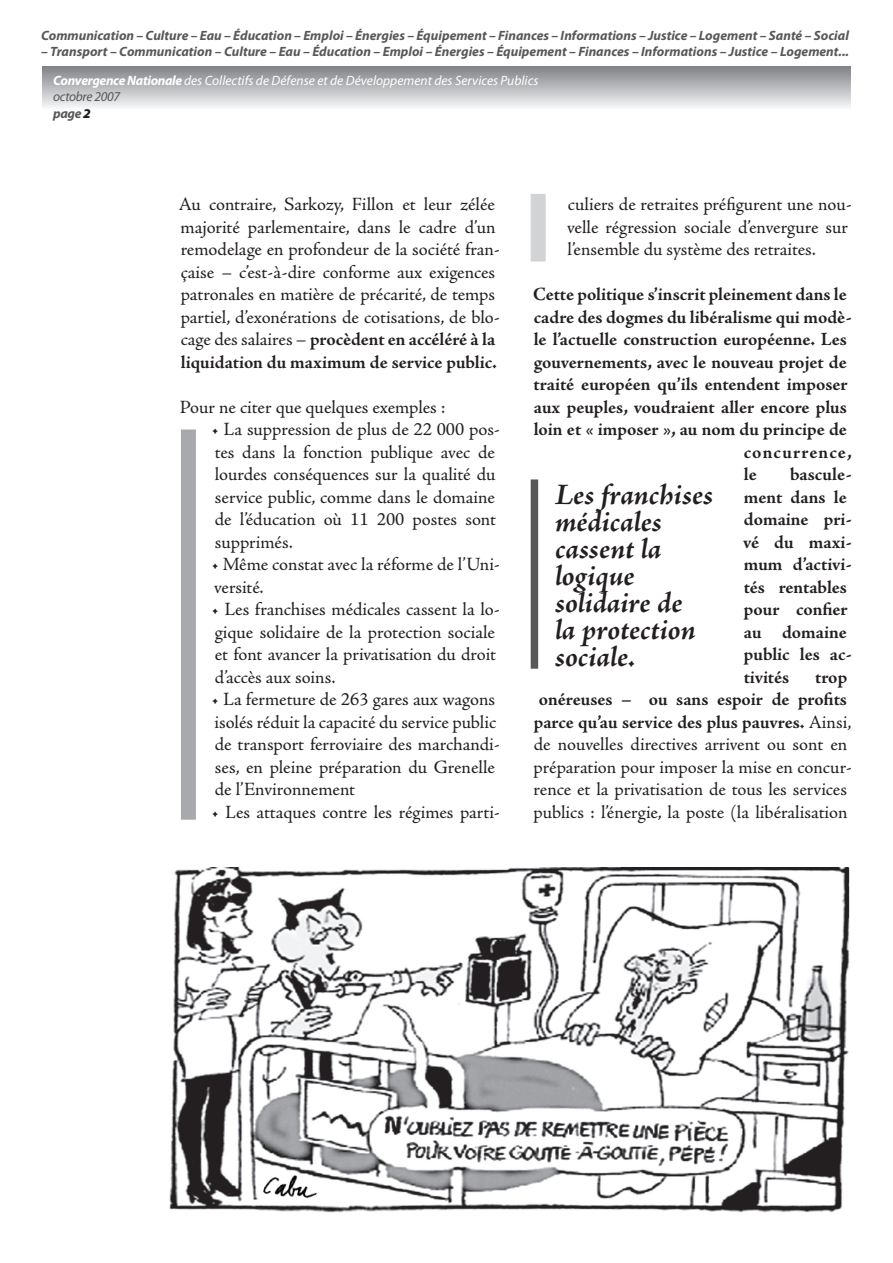
<style>
.page{position:relative;width:893px;height:1263px;background:#fff}
.page>*{position:absolute;margin:0;border:0;box-sizing:border-box;transform-origin:0 0}
.t1{font:italic 700 30px/27px "Adobe Jenson Pro";color:#231f20}
.t2{font:18.75px/22.5px "Adobe Jenson Pro";letter-spacing:-.005em;color:#231f20}
.t3{font:700 18.75px/22.5px "Adobe Jenson Pro";letter-spacing:-.005em;color:#231f20}
.t4{font:700 18.75px "Adobe Jenson Pro";letter-spacing:.055em;color:#231f20}
.t5{font:italic 700 13.5px/29.1px "Myriad Pro";color:#57585a}
.t6{font:italic 13.5px/16.2px "Myriad Pro";letter-spacing:-.025em;color:#57585a}
.s1{color:#fff}
.s2{font-weight:400;color:#fff}
.s3{font-weight:700}
.s4{font-weight:900;color:#231f20}
</style>
<div class="page">
<div style="left:43px;top:67px;width:807px;height:42px;background:linear-gradient(to bottom,#818387,#f4f5f6)"></div>
<div style="left:181px;top:429px;width:15px;height:391px;background:#a8a9ad"></div>
<div style="left:531px;top:479px;width:7px;height:190px;background:#57585a"></div>
<img style="left:169px;top:867px;width:681px;height:346px">
<img style="left:254px;top:1164px;width:70px;height:48px">
<div style="left:531px;top:194px;width:15px;height:67px;background:#d2d3d5"></div>
<p class="t5" style="left:41px;top:20px;width:809px">Communication – Culture – Eau – Éducation – Emploi – Énergies – Équipement – Finances – Informations – Justice – Logement – Santé – Social</p>
<p class="t5" style="left:53px;top:37px;width:797px;text-indent:-12px">– Transport – Communication – Culture – Eau – Éducation – Emploi – Énergies – Équipement – Finances – Informations – Justice – Logement...<br><span class="s1">Convergence Nationale</span> <span class="s2">des Collectifs de Défense et de Développement des Services Publics</span></p>
<p class="t6" style="left:53px;top:89px;width:68px">octobre 2007 <span class="s3">page</span> <span class="s4">2</span></p>
<p class="t2" style="left:179px;top:194px;width:323px">Au contraire, Sarkozy, Fillon et leur zélée majorité parlementaire, dans le cadre d’un remodelage en profondeur de la société fran&shy;çaise – c’est-à-dire conforme aux exigences patronales en matière de précarité, de temps partiel, d’exonérations de cotisations, de blo&shy;cage des salaires – <span class="s3">procèdent en accéléré à la liquidation du maximum de service public.</span></p>
<p class="t2" style="left:180px;top:396px;width:267px">Pour ne citer que quelques exemples :</p>
<p class="t2" style="left:211px;top:419px;width:290px">• La suppression de plus de 22 000 pos&shy;tes dans la fonction publique avec de lourdes conséquences sur la qualité du service public, comme dans le domaine de l’éducation où 11 200 postes sont supprimés.</p>
<p class="t2" style="left:211px;top:554px;width:290px">• Même constat avec la réforme de l’Uni&shy;versité.</p>
<p class="t2" style="left:211px;top:599px;width:290px">• Les franchises médicales cassent la lo&shy;gique solidaire de la protection sociale et font avancer la privatisation du droit d’accès aux soins.</p>
<p class="t2" style="left:211px;top:689px;width:290px">• La fermeture de 263 gares aux wagons isolés réduit la capacité du service public de transport ferroviaire des marchandi&shy;ses, en pleine préparation du Grenelle de l’Environnement</p>
<p class="t2" style="left:211px;top:801px;width:290px">• Les attaques contre les régimes parti-</p>
<p class="t2" style="left:567px;top:194px;width:286px">culiers de retraites préfigurent une nou&shy;velle régression sociale d’envergure sur l’ensemble du système des retraites.</p>
<p class="t3" style="left:533px;top:284px;width:315px">Cette politique s’inscrit pleinement dans le</p>
<p class="t3" style="left:534px;top:306px;width:319px">cadre des dogmes du libéralisme qui modè-</p>
<p class="t3" style="left:534px;top:329px;width:315px">le l’actuelle construction européenne. Les</p>
<p class="t3" style="left:534px;top:351px;width:315px">gouvernements, avec le nouveau projet de</p>
<p class="t3" style="left:534px;top:374px;width:316px">traité européen qu’ils entendent imposer</p>
<p class="t3" style="left:534px;top:396px;width:315px">aux peuples, voudraient aller encore plus</p>
<p class="t3" style="left:534px;top:419px;width:315px">loin et « imposer », au nom du principe de</p>
<p class="t4" style="left:744px;top:441px;width:110px">concurrence,</p>
<p class="t3" style="left:744px;top:464px;width:14px">le</p>
<p class="t3" style="left:743px;top:464px;width:110px;text-indent:47px">bascule&shy;ment dans le domaine pri&shy;vé du maxi&shy;mum d’activi&shy;tés rentables pour confier au domaine public les ac&shy;tivités</p>
<h1 class="t1" style="left:555px;top:483px;width:160px">Les franchises médicales cassent la logique solidaire de<br>la protection sociale.</h1>
<p class="t2" style="left:534px;top:666px;width:320px;text-indent:282px"><span class="s3">trop onéreuses – ou sans espoir de profits parce qu’au service des plus pauvres.</span> Ainsi, de nouvelles directives arrivent ou sont en préparation pour imposer la mise en concur&shy;rence et la privatisation de tous les services publics : l’énergie, la poste (la libéralisation</p>
</div>
